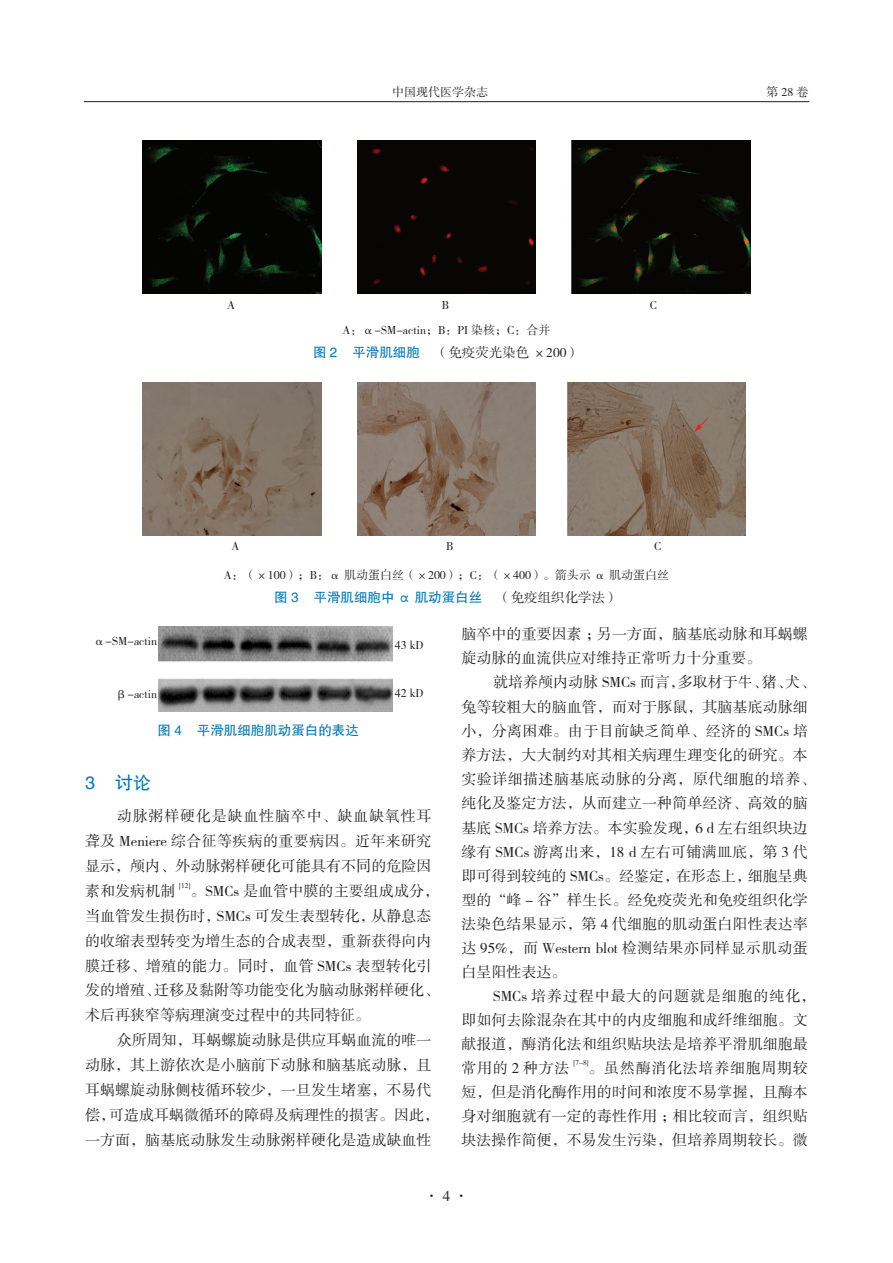
<style>
.page{position:relative;width:893px;height:1263px;background:#fff}
.page>*{position:absolute;margin:0;border:0;box-sizing:border-box;transform-origin:0 0}
._1标题{font:18px "FZHTK GBK1 0";color:#0078b6}
.全文段路样式{font:15px/24.9px "FZSSK GBK1 0";letter-spacing:.005em;color:#231f20}
._4中文标题_1{font:13.5px "FZHTK GBK1 0";color:#0078b6}
._4中文标题_1-2{font:13.5px "FZSSK GBK1 0";color:#231f20}
.表注_居中{font:12px "FZSSK GBK1 0";color:#231f20}
._4中文标题_1-3{font:12px "FZSSK GBK1 0";color:#231f20}
.表注_正文{font:12px "FZSSK GBK1 0";color:#231f20}
.全文段路样式-2{font:7.2px "FZSSK GBK1 0";color:#231f20}
.s1{font-family:"FZHTK GBK1 0";color:#0078b6}
.s2{font-family:"FZSSK GBK1 0";color:#231f20}
</style>
<div class="page">
<hr style="left:84px;top:101px;width:725px;height:1px;background:#231f20">
<img style="left:143px;top:140px;width:178px;height:153px">
<div style="left:357px;top:140px;width:179px;height:153px;background:#080604"></div>
<img style="left:572px;top:140px;width:178px;height:153px">
<img style="left:143px;top:383px;width:178px;height:153px">
<img style="left:357px;top:383px;width:179px;height:153px">
<img style="left:567px;top:383px;width:179px;height:153px">
<img style="left:159px;top:626px;width:234px;height:85px">
<p class="表注_居中" style="left:392px;top:85px;width:97px">中国现代医学杂志</p>
<p class="表注_居中" style="left:766px;top:85px;width:43px">第28卷</p>
<p class="表注_正文" style="left:227px;top:298px;width:9px">A</p>
<p class="表注_正文" style="left:442px;top:298px;width:9px">B</p>
<p class="表注_正文" style="left:650px;top:298px;width:9px">C</p>
<p class="表注_居中" style="left:343px;top:324px;width:209px">A：α-SM-actin；B：PI 染核；C：合并</p>
<p class="_4中文标题_1-2" style="left:313px;top:346px;width:268px"><span class="s1">图 2 平滑肌细胞</span> （免疫荧光染色 ×200）</p>
<p class="表注_正文" style="left:232px;top:540px;width:9px">A</p>
<p class="表注_正文" style="left:446px;top:540px;width:9px">B</p>
<p class="表注_正文" style="left:654px;top:540px;width:9px">C</p>
<p class="表注_居中" style="left:224px;top:568px;width:447px">A：（×100）；B：α 肌动蛋白丝（×200）；C：（×400）。箭头示 α 肌动蛋白丝</p>
<p class="_4中文标题_1" style="left:274px;top:590px;width:346px">图 3 平滑肌细胞中 α 肌动蛋白丝 <span class="s2">（免疫组织化学法）</span></p>
<p class="表注_居中" style="left:94px;top:635px;width:65px">α-SM-actin</p>
<p class="表注_居中" style="left:115px;top:687px;width:43px">β-actin</p>
<p class="_4中文标题_1" style="left:158px;top:723px;width:203px">图 4 平滑肌细胞肌动蛋白的表达</p>
<p class="_4中文标题_1-3" style="left:395px;top:638px;width:30px">43 kD</p>
<p class="_4中文标题_1-3" style="left:395px;top:686px;width:30px">42 kD</p>
<p class="_1标题" style="left:85px;top:773px;width:67px">3 讨论</p>
<p class="全文段路样式" style="left:85px;top:804px;width:348px;text-align:justify;text-indent:32px">动脉粥样硬化是缺血性脑卒中、缺血缺氧性耳聋及 Meniere 综合征等疾病的重要病因。近年来研究显示，颅内、外动脉粥样硬化可能具有不同的危险因素和发病机制</p>
<p class="全文段路样式-2" style="left:179px;top:882px;width:13px">[12]</p>
<p class="全文段路样式" style="left:85px;top:879px;width:356px;text-indent:105px">。SMCs 是血管中膜的主要组成成分，当血管发生损伤时，SMCs 可发生表型转化，从静息态的收缩表型转变为增生态的合成表型，重新获得向内膜迁移、增殖的能力。同时，血管 SMCs 表型转化引发的增殖、迁移及黏附等功能变化为脑动脉粥样硬化、术后再狭窄等病理演变过程中的共同特征。</p>
<p class="全文段路样式" style="left:85px;top:1028px;width:356px;text-indent:32px">众所周知，耳蜗螺旋动脉是供应耳蜗血流的唯一动脉，其上游依次是小脑前下动脉和脑基底动脉，且耳蜗螺旋动脉侧枝循环较少，一旦发生堵塞，不易代偿，可造成耳蜗微循环的障碍及病理性的损害。因此，一方面，脑基底动脉发生动脉粥样硬化是造成缺血性</p>
<p class="全文段路样式" style="left:461px;top:623px;width:348px;line-height:24px">脑卒中的重要因素；另一方面，脑基底动脉和耳蜗螺旋动脉的血流供应对维持正常听力十分重要。</p>
<p class="全文段路样式" style="left:461px;top:671px;width:356px;line-height:24.2px;text-indent:32px">就培养颅内动脉 SMCs 而言，多取材于牛、猪、犬、兔等较粗大的脑血管，而对于豚鼠，其脑基底动脉细小，分离困难。由于目前缺乏简单、经济的 SMCs 培养方法，大大制约对其相关病理生理变化的研究。本实验详细描述脑基底动脉的分离，原代细胞的培养、纯化及鉴定方法，从而建立一种简单经济、高效的脑基底 SMCs 培养方法。本实验发现，6 d 左右组织块边缘有 SMCs 游离出来，18 d 左右可铺满皿底，第 3 代即可得到较纯的 SMCs。经鉴定，在形态上，细胞呈典型的“峰 - 谷”样生长。经免疫荧光和免疫组织化学法染色结果显示，第 4 代细胞的肌动蛋白阳性表达率达 95%，而 Western blot 检测结果亦同样显示肌动蛋白呈阳性表达。</p>
<p class="全文段路样式" style="left:461px;top:984px;width:356px;line-height:24px;text-indent:32px">SMCs 培养过程中最大的问题就是细胞的纯化，即如何去除混杂在其中的内皮细胞和成纤维细胞。文献报道，酶消化法和组织贴块法是培养平滑肌细胞最常用的 2 种方法</p>
<p class="全文段路样式-2" style="left:573px;top:1059px;width:17px">[7-8]</p>
<p class="全文段路样式" style="left:461px;top:1056px;width:348px;line-height:24px;text-align:justify;text-indent:127px">。虽然酶消化法培养细胞周期较短，但是消化酶作用的时间和浓度不易掌握，且酶本身对细胞就有一定的毒性作用；相比较而言，组织贴块法操作简便，不易发生污染，但培养周期较长。微</p>
<p class="全文段路样式" style="left:424px;top:1184px;width:46px">· 4 ·</p>
</div>
